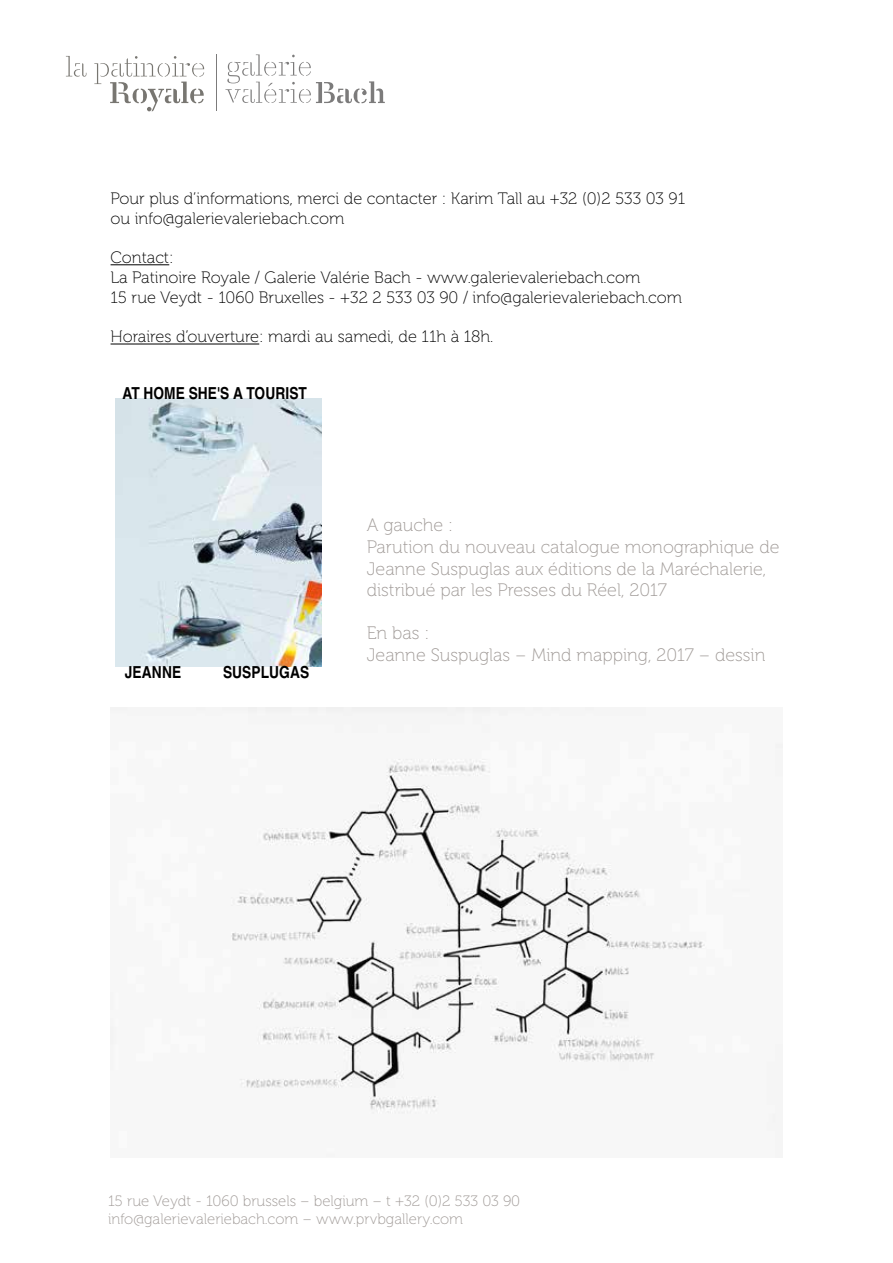
<style>
.page{position:relative;width:893px;height:1263px;background:#fff}
.page>*{position:absolute;margin:0;border:0;box-sizing:border-box;transform-origin:0 0}
.t1{font:18px/21.6px "Museo 100";color:#9f9996}
.t2{font:16.5px/19.8px "Museo 100";color:#000}
.t3{font:700 16.5px "Te X Gyre Heros Condensed";letter-spacing:.005em;color:#000}
.t4{font:15px/18px "Museo 100";color:#9f9996}
</style>
<div class="page">
<svg style="left:225px;top:54px;width:160px;height:49px"></svg>
<svg style="left:66px;top:56px;width:20px;height:21px"></svg>
<svg style="left:94px;top:56px;width:110px;height:55px"></svg>
<hr style="left:216px;top:54px;width:1px;height:57px;background:#7c7b7b">
<hr style="left:111px;top:264px;width:58px;height:1px;background:#000">
<hr style="left:111px;top:344px;width:148px;height:1px;background:#000">
<img style="left:111px;top:707px;width:671px;height:416px">
<img style="left:115px;top:398px;width:206px;height:268px">
<p class="t2" style="left:111px;top:189px;width:576px">Pour plus d’informations, merci de contacter : Karim Tall au +32 (0)2 533 03 91 ou info@galerievaleriebach.com</p>
<p class="t2" style="left:111px;top:248px;width:573px">Contact:<br>La Patinoire Royale / Galerie Valérie Bach - www.galerievaleriebach.com<br>15 rue Veydt - 1060 Bruxelles - +32 2 533 03 90 / info@galerievaleriebach.com</p>
<p class="t2" style="left:111px;top:327px;width:384px">Horaires d’ouverture: mardi au samedi, de 11h à 18h.</p>
<p class="t3" style="left:122px;top:380px;width:186px">AT HOME SHE'S A TOURIST</p>
<p class="t3" style="left:125px;top:660px;width:58px">JEANNE</p>
<p class="t3" style="left:223px;top:660px;width:88px">SUSPLUGAS</p>
<p class="t1" style="left:367px;top:515px;width:414px">A gauche :<br>Parution du nouveau catalogue monographique de Jeanne Suspuglas aux éditions de la Maréchalerie, distribué par les Presses du Réel, 2017</p>
<p class="t1" style="left:367px;top:623px;width:400px">En bas :<br>Jeanne Suspuglas – Mind mapping, 2017 – dessin</p>
<p class="t4" style="left:108px;top:1192px;width:414px">15 rue Veydt - 1060 brussels – belgium – t +32 (0)2 533 03 90 info@galerievaleriebach.com – www.prvbgallery.com</p>
</div>
